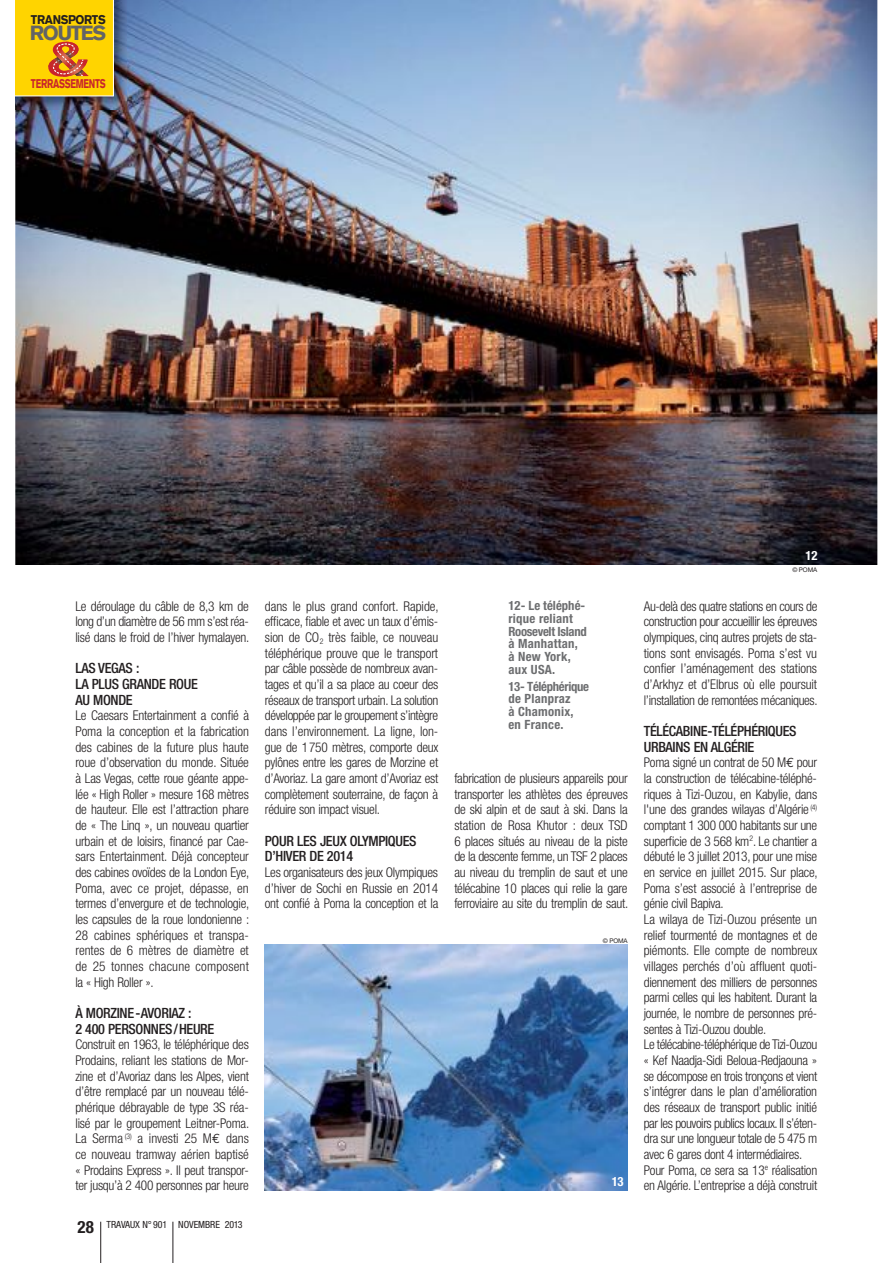
<style>
.page{position:relative;width:893px;height:1263px;background:#fff}
.page>*{position:absolute;margin:0;border:0;box-sizing:border-box;transform-origin:0 0}
.t1{font:900 20.1px "Akzidenz Grotesk";letter-spacing:-.07em;color:#636466}
.t2{font:700 condensed 16.95px "Helvetica Neue";color:#231f20}
.t3{font:500 condensed 14.1px/15.6px "Helvetica Neue";letter-spacing:-.025em;color:#231f20}
.t4{font:300 condensed 13.5px/15.6px "Helvetica Neue";letter-spacing:-.02em;color:#231f20;text-align:justify}
.t5{font:700 condensed 12.75px/12.8px "Helvetica Neue";letter-spacing:.02em;color:#6d6e70}
.t6{font:700 condensed 12.75px "Helvetica Neue";color:#fff}
.t7{font:900 12.45px "Akzidenz Grotesk";letter-spacing:-.03em;color:#c9252b;scale:.7 1}
.t8{font:900 12.45px "Akzidenz Grotesk";letter-spacing:-.03em;color:#231f20;scale:.91 1}
.t9{font:condensed 9.9px "Helvetica Neue";letter-spacing:-.005em;color:#231f20}
.t10{font:6.3px "Helvetica Neue";letter-spacing:-.02em;color:#231f20}
.s1{font-family:"Euro Mono";font-weight:400;font-stretch:normal}
</style>
<div class="page">
<img style="left:15px;top:0;width:862px;height:565px">
<hr style="left:173px;top:1222px;width:1px;height:41px;background:#231f20">
<hr style="left:100px;top:1222px;width:1px;height:41px;background:#231f20">
<img style="left:15px;top:0;width:112px;height:109px">
<svg style="left:15px;top:0;width:99px;height:96px;background:#f9c80a"></svg>
<img style="left:265px;top:944px;width:363px;height:247px">
<p class="t8" style="left:31px;top:16px;width:84px">TRANSPORTS</p>
<h1 class="t1" style="left:30px;top:26px;width:78px">ROUTES</h1>
<p class="t7" style="left:31px;top:79px;width:109px">TERRASSEMENTS</p>
<p class="t4" style="left:75px;top:599px;width:175px">Le déroulage du câble de 8,3 km de long d’un diamètre de 56 mm s’est réa&shy;lisé dans le froid de l’hiver hymalayen.</p>
<p class="t3" style="left:75px;top:662px;width:124px">LAS VEGAS :<br>LA PLUS GRANDE ROUE<br>AU MONDE</p>
<p class="t4" style="left:75px;top:709px;width:175px">Le Caesars Entertainment a confié à Poma la conception et la fabrication des cabines de la future plus haute roue d’observation du monde. Située à Las Vegas, cette roue géante appe&shy;lée « High Roller » mesure 168 mètres de hauteur. Elle est l’attraction phare de « The Linq », un nouveau quartier urbain et de loisirs, financé par Cae&shy;sars Entertainment. Déjà concepteur des cabines ovoïdes de la London Eye, Poma, avec ce projet, dépasse, en termes d’envergure et de technologie, les capsules de la roue londonienne :<br>28 cabines sphériques et transpa&shy;rentes de 6 mètres de diamètre et de 25 tonnes chacune composent la « High Roller ».</p>
<p class="t3" style="left:75px;top:1006px;width:140px">À MORZINE - AVORIAZ :<br>2 400 PERSONNES / HEURE</p>
<p class="t4" style="left:75px;top:1038px;width:175px">Construit en 1963, le téléphérique des Prodains, reliant les stations de Mor&shy;zine et d’Avoriaz dans les Alpes, vient d’être remplacé par un nouveau télé&shy;phérique débrayable de type 3S réa&shy;lisé par le groupement Leitner-Poma.<br>La Serma <sup>(3)</sup> a investi 25 M<span class="s1">€</span> dans ce nouveau tramway aérien baptisé « Prodains Express ». Il peut transpor&shy;ter jusqu’à 2 400 personnes par heure</p>
<p class="t2" style="left:78px;top:1221px;width:18px">28</p>
<p class="t9" style="left:107px;top:1221px;width:137px">TRAVAUX N° 901 NOVEMBRE 2013</p>
<p class="t4" style="left:265px;top:599px;width:175px">dans le plus grand confort. Rapide, efficace, fiable et avec un taux d’émis&shy;sion de CO <sub>2</sub> très faible, ce nouveau téléphérique prouve que le transport par câble possède de nombreux avan&shy;tages et qu’il a sa place au coeur des réseaux de transport urbain. La solution développée par le groupement s’intègre dans l’environnement. La ligne, lon&shy;gue de 1 750 mètres, comporte deux pylônes entre les gares de Morzine et d’Avoriaz. La gare amont d’Avoriaz est complètement souterraine, de façon à réduire son impact visuel.</p>
<p class="t3" style="left:265px;top:834px;width:153px">POUR LES JEUX OLYMPIQUES<br>D’HIVER DE 2014</p>
<p class="t4" style="left:265px;top:866px;width:175px">Les organisateurs des jeux Olympiques d’hiver de Sochi en Russie en 2014 ont confié à Poma la conception et la</p>
<p class="t5" style="left:508px;top:600px;width:80px">12- Le téléphé&shy;rique reliant<br>Roosevelt Island à Manhattan, à New York, aux USA.</p>
<p class="t5" style="left:508px;top:681px;width:82px">13- Téléphérique de Planpraz<br>à Chamonix, en France.</p>
<p class="t4" style="left:454px;top:772px;width:175px">fabrication de plusieurs appareils pour transporter les athlètes des épreuves de ski alpin et de saut à ski. Dans la station de Rosa Khutor : deux TSD 6 places situés au niveau de la piste de la descente femme, un TSF 2 places au niveau du tremplin de saut et une télécabine 10 places qui relie la gare ferroviaire au site du tremplin de saut.</p>
<p class="t10" style="left:603px;top:938px;width:26px">© POMA</p>
<p class="t6" style="left:612px;top:1176px;width:13px">13</p>
<p class="t6" style="left:805px;top:551px;width:13px">12</p>
<p class="t10" style="left:792px;top:567px;width:26px">© POMA</p>
<p class="t4" style="left:644px;top:599px;width:175px">Au-delà des quatre stations en cours de construction pour accueillir les épreuves olympiques, cinq autres projets de sta&shy;tions sont envisagés. Poma s’est vu confier l’aménagement des stations d’Arkhyz et d’Elbrus où elle poursuit l’installation de remontées mécaniques.</p>
<p class="t3" style="left:644px;top:724px;width:154px">TÉLÉCABINE-TÉLÉPHÉRIQUES<br>URBAINS EN ALGÉRIE</p>
<p class="t4" style="left:644px;top:756px;width:175px;text-align:left">Poma signé un contrat de 50 M<span class="s1">€</span> pour la construction de télécabine-téléphé&shy;riques à Tizi-Ouzou, en Kabylie, dans l'une des grandes wilayas d’Algérie <sup>(4) </sup>comptant 1 300 000 habitants sur une superficie de 3 568 km <sup>2</sup>. Le chantier a débuté le 3 juillet 2013, pour une mise en service en juillet 2015. Sur place, Poma s’est associé à l’entreprise de génie civil Bapiva.<br>La wilaya de Tizi-Ouzou présente un relief tourmenté de montagnes et de piémonts. Elle compte de nombreux villages perchés d’où affluent quoti&shy;diennement des milliers de personnes parmi celles qui les habitent. Durant la journée, le nombre de personnes pré&shy;sentes à Tizi-Ouzou double.<br>Le télécabine-téléphérique de Tizi-Ouzou « Kef Naadja-Sidi Beloua-Redjaouna » se décompose en trois tronçons et vient s’intégrer dans le plan d’amélioration des réseaux de transport public initié par les pouvoirs publics locaux. Il s’éten&shy;dra sur une longueur totale de 5 475 m avec 6 gares dont 4 intermédiaires.<br>Pour Poma, ce sera sa 13 <sup>e</sup> réalisation en Algérie. L’entreprise a déjà construit</p>
</div>
